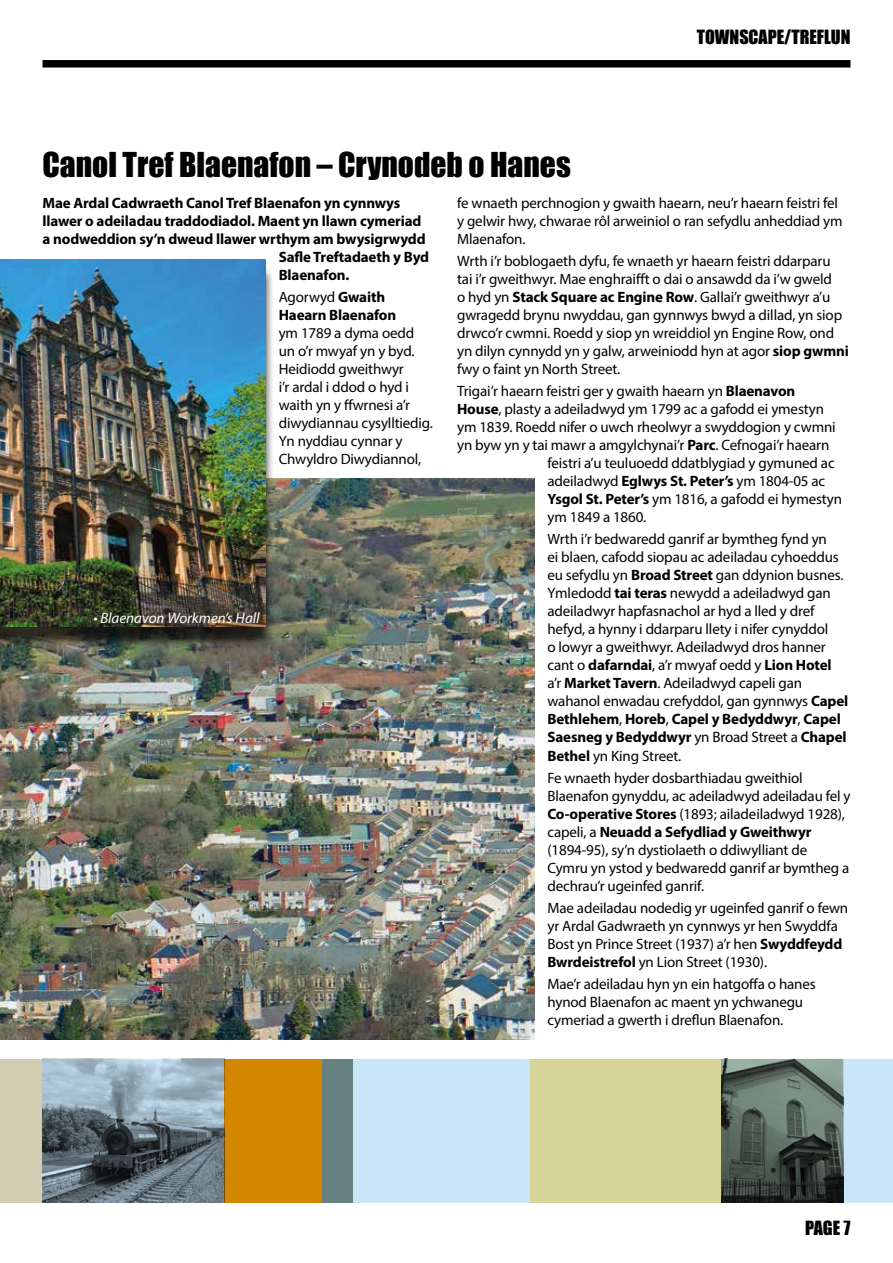
<style>
.page{position:relative;width:893px;height:1263px;background:#fff}
.page>*{position:absolute;margin:0;border:0;box-sizing:border-box;transform-origin:0 0}
.t1{font:31.5px "Impact";color:#000}
.t2{font:18px "Impact";color:#000}
.t3{font:15px/18px "Myriad Pro";letter-spacing:-.01em;color:#000}
.t4{font:700 15px/18px "Myriad Pro";letter-spacing:-.01em;color:#000}
.t5{font:italic 15px "Myriad Pro";color:#fff}
.s1{font-weight:400}
.s2{font-weight:700}
</style>
<div class="page">
<div style="left:0;top:1059px;width:43px;height:143px;background:#d2cdb1"></div>
<div style="left:224px;top:1059px;width:98px;height:143px;background:#d38700"></div>
<div style="left:322px;top:1059px;width:31px;height:143px;background:#688181"></div>
<div style="left:353px;top:1059px;width:177px;height:143px;background:#c9e6f9"></div>
<div style="left:530px;top:1059px;width:192px;height:143px;background:#d7d49a"></div>
<div style="left:843px;top:1059px;width:50px;height:143px;background:#c9e6f9"></div>
<div style="left:43px;top:60px;width:807px;height:8px;background:#000"></div>
<img style="left:0;top:478px;width:535px;height:562px">
<div style="left:0;top:266px;width:274px;height:383px;background:#000;opacity:.75"></div>
<img style="left:0;top:259px;width:266px;height:367px">
<img style="left:43px;top:1059px;width:181px;height:143px">
<img style="left:722px;top:1059px;width:121px;height:143px">
<p class="t2" style="left:697px;top:23px;width:155px">TOWNSCAPE/TREFLUN</p>
<h1 class="t1" style="left:43px;top:140px;width:530px">Canol Tref Blaenafon – Crynodeb o Hanes</h1>
<p class="t4" style="left:43px;top:193px;width:359px">Mae Ardal Cadwraeth Canol Tref Blaenafon yn cynnwys</p>
<p class="t4" style="left:43px;top:211px;width:380px">llawer o adeiladau traddodiadol. Maent yn llawn cymeriad</p>
<p class="t4" style="left:43px;top:229px;width:385px">a nodweddion sy’n dweud llawer wrthym am bwysigrwydd</p>
<p class="t4" style="left:279px;top:247px;width:152px">Safle Treftadaeth y Byd</p>
<p class="t4" style="left:279px;top:265px;width:72px">Blaenafon.</p>
<p class="t4" style="left:279px;top:287px;width:119px"><span class="s1">Agorwyd</span> Gwaith<br>Haearn Blaenafon</p>
<p class="t3" style="left:279px;top:324px;width:156px">ym 1789 a dyma oedd un o’r mwyaf yn y byd.<br>Heidiodd gweithwyr<br>i’r ardal i ddod o hyd i waith yn y ffwrnesi a’r diwydiannau cysylltiedig.<br>Yn nyddiau cynnar y<br>Chwyldro Diwydiannol,</p>
<p class="t3" style="left:457px;top:193px;width:387px">fe wnaeth perchnogion y gwaith haearn, neu’r haearn feistri fel y gelwir hwy, chwarae rôl arweiniol o ran sefydlu anheddiad ym<br>Mlaenafon.</p>
<p class="t3" style="left:457px;top:252px;width:393px">Wrth i’r boblogaeth dyfu, fe wnaeth yr haearn feistri ddarparu tai i’r gweithwyr. Mae enghraifft o dai o ansawdd da i’w gweld<br>o hyd yn <span class="s2">Stack Square ac Engine Row</span>. Gallai’r gweithwyr a’u gwragedd brynu nwyddau, gan gynnwys bwyd a dillad, yn siop drwco’r cwmni. Roedd y siop yn wreiddiol yn Engine Row, ond yn dilyn cynnydd yn y galw, arweiniodd hyn at agor <span class="s2">siop gwmni </span>fwy o faint yn North Street.</p>
<p class="t3" style="left:457px;top:382px;width:340px">Trigai’r haearn feistri ger y gwaith haearn yn <span class="s2">Blaenavon</span></p>
<p class="t3" style="left:457px;top:400px;width:368px"><span class="s2">House</span>, plasty a adeiladwyd ym 1799 ac a gafodd ei ymestyn</p>
<p class="t3" style="left:457px;top:418px;width:380px">ym 1839. Roedd nifer o uwch rheolwyr a swyddogion y cwmni</p>
<p class="t3" style="left:457px;top:436px;width:374px">yn byw yn y tai mawr a amgylchynai’r <span class="s2">Parc</span>. Cefnogai’r haearn</p>
<p class="t3" style="left:547px;top:454px;width:289px">feistri a’u teuluoedd ddatblygiad y gymuned ac</p>
<p class="t3" style="left:547px;top:472px;width:279px">adeiladwyd <span class="s2">Eglwys St. Peter’s</span> ym 1804-05 ac</p>
<p class="t3" style="left:547px;top:490px;width:296px"><span class="s2">Ysgol St. Peter’s</span> ym 1816, a gafodd ei hymestyn</p>
<p class="t3" style="left:547px;top:508px;width:100px">ym 1849 a 1860.</p>
<p class="t3" style="left:547px;top:530px;width:302px">Wrth i’r bedwaredd ganrif ar bymtheg fynd yn<br>ei blaen, cafodd siopau ac adeiladau cyhoeddus eu sefydlu yn <span class="s2">Broad Street</span> gan ddynion busnes.<br>Ymledodd <span class="s2">tai teras</span> newydd a adeiladwyd gan adeiladwyr hapfasnachol ar hyd a lled y dref hefyd, a hynny i ddarparu llety i nifer cynyddol<br>o lowyr a gweithwyr. Adeiladwyd dros hanner cant o <span class="s2">dafarndai</span>, a’r mwyaf oedd y <span class="s2">Lion Hotel </span>a’r <span class="s2">Market Tavern</span>. Adeiladwyd capeli gan wahanol enwadau crefyddol, gan gynnwys <span class="s2">Capel Bethlehem</span>, <span class="s2">Horeb</span>, <span class="s2">Capel y Bedyddwyr</span>, <span class="s2">Capel Saesneg y Bedyddwyr</span> yn Broad Street a <span class="s2">Chapel Bethel</span> yn King Street.</p>
<p class="t3" style="left:547px;top:768px;width:304px">Fe wnaeth hyder dosbarthiadau gweithiol Blaenafon gynyddu, ac adeiladwyd adeiladau fel y <span class="s2">Co-operative Stores</span> (1893; ailadeiladwyd 1928), capeli, a <span class="s2">Neuadd a Sefydliad y Gweithwyr </span>(1894-95), sy’n dystiolaeth o ddiwylliant de Cymru yn ystod y bedwaredd ganrif ar bymtheg a dechrau’r ugeinfed ganrif.</p>
<p class="t3" style="left:547px;top:899px;width:302px">Mae adeiladau nodedig yr ugeinfed ganrif o fewn yr Ardal Gadwraeth yn cynnwys yr hen Swyddfa Bost yn Prince Street (1937) a’r hen <span class="s2">Swyddfeydd Bwrdeistrefol</span> yn Lion Street (1930).</p>
<p class="t3" style="left:547px;top:975px;width:270px">Mae’r adeiladau hyn yn ein hatgoffa o hanes hynod Blaenafon ac maent yn ychwanegu cymeriad a gwerth i dreflun Blaenafon.</p>
<p class="t5" style="left:94px;top:608px;width:168px">• Blaenavon Workmen’s Hall</p>
<p class="t2" style="left:805px;top:1214px;width:47px">PAGE 7</p>
</div>
